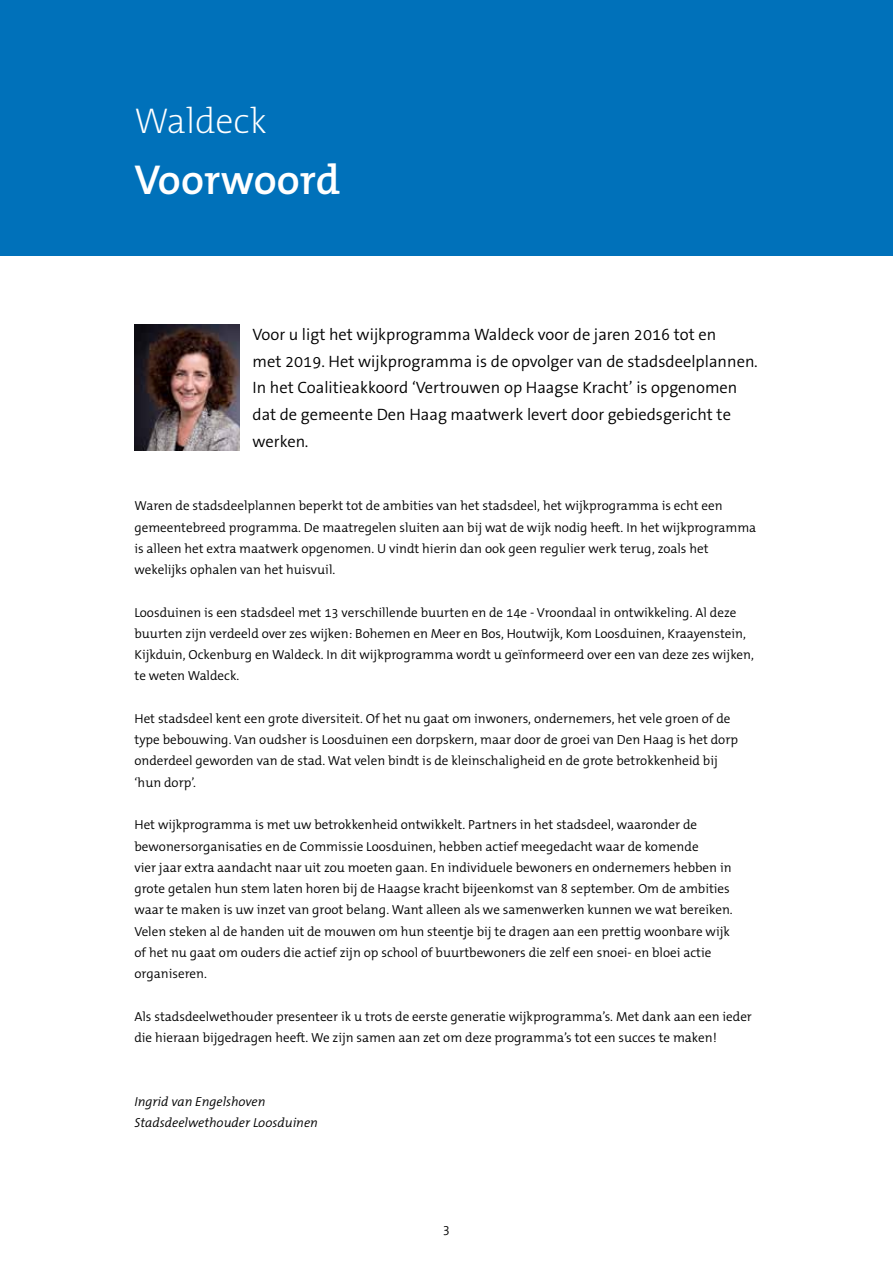
<style>
.page{position:relative;width:893px;height:1263px;background:#fff}
.page>*{position:absolute;margin:0;border:0;box-sizing:border-box;transform-origin:0 0}
.t1{font:600 42px "The Mix B W6";color:#fff}
.t2{font:200 36px "The Mix B W2";color:#fff}
.t3{font:300 16.5px/26.5px "The Sans B W4";color:#000}
.t4{font:300 13.2px/21.3px "The Mix B W4";color:#000}
.t5{font:italic 300 13.2px/21.3px "The Mix B W4";color:#000}
</style>
<div class="page">
<div style="left:0;top:0;width:893px;height:255px;background:#0071ba"></div>
<img style="left:134px;top:325px;width:106px;height:126px">
<h2 class="t2" style="left:134px;top:98px;width:134px">Waldeck</h2>
<h1 class="t1" style="left:134px;top:153px;width:207px">Voorwoord</h1>
<p class="t3" style="left:252px;top:321px;width:507px">Voor u ligt het wijkprogramma Waldeck voor de jaren 2016 tot en<br>met 2019. Het wijkprogramma is de opvolger van de stadsdeelplannen.<br>In het Coalitieakkoord ‘Vertrouwen op Haagse Kracht’ is opgenomen dat de gemeente Den Haag maatwerk levert door gebiedsgericht te werken.</p>
<p class="t4" style="left:134px;top:495px;width:623px">Waren de stadsdeelplannen beperkt tot de ambities van het stadsdeel, het wijkprogramma is echt een gemeentebreed programma. De maatregelen sluiten aan bij wat de wijk nodig heeft. In het wijkprogramma is alleen het extra maatwerk opgenomen. U vindt hierin dan ook geen regulier werk terug, zoals het wekelijks ophalen van het huisvuil.</p>
<p class="t4" style="left:134px;top:602px;width:621px">Loosduinen is een stadsdeel met 13 verschillende buurten en de 14e - Vroondaal in ontwikkeling. Al deze buurten zijn verdeeld over zes wijken: Bohemen en Meer en Bos, Houtwijk, Kom Loosduinen, Kraayenstein, Kijkduin, Ockenburg en Waldeck. In dit wijkprogramma wordt u geïnformeerd over een van deze zes wijken, te weten Waldeck.</p>
<p class="t4" style="left:134px;top:708px;width:605px">Het stadsdeel kent een grote diversiteit. Of het nu gaat om inwoners, ondernemers, het vele groen of de type bebouwing. Van oudsher is Loosduinen een dorpskern, maar door de groei van Den Haag is het dorp onderdeel geworden van de stad. Wat velen bindt is de kleinschaligheid en de grote betrokkenheid bij ‘hun dorp’.</p>
<p class="t4" style="left:134px;top:814px;width:600px">Het wijkprogramma is met uw betrokkenheid ontwikkelt. Partners in het stadsdeel, waaronder de bewonersorganisaties en de Commissie Loosduinen, hebben actief meegedacht waar de komende<br>vier jaar extra aandacht naar uit zou moeten gaan. En individuele bewoners en ondernemers hebben in grote getalen hun stem laten horen bij de Haagse kracht bijeenkomst van 8 september. Om de ambities waar te maken is uw inzet van groot belang. Want alleen als we samenwerken kunnen we wat bereiken.<br>Velen steken al de handen uit de mouwen om hun steentje bij te dragen aan een prettig woonbare wijk of het nu gaat om ouders die actief zijn op school of buurtbewoners die zelf een snoei- en bloei actie organiseren.</p>
<p class="t4" style="left:134px;top:1006px;width:619px">Als stadsdeelwethouder presenteer ik u trots de eerste generatie wijkprogramma’s. Met dank aan een ieder die hieraan bijgedragen heeft. We zijn samen aan zet om deze programma’s tot een succes te maken!</p>
<p class="t5" style="left:134px;top:1091px;width:185px">Ingrid van Engelshoven<br>Stadsdeelwethouder Loosduinen</p>
<p class="t4" style="left:443px;top:1219px;width:9px">3</p>
</div>
